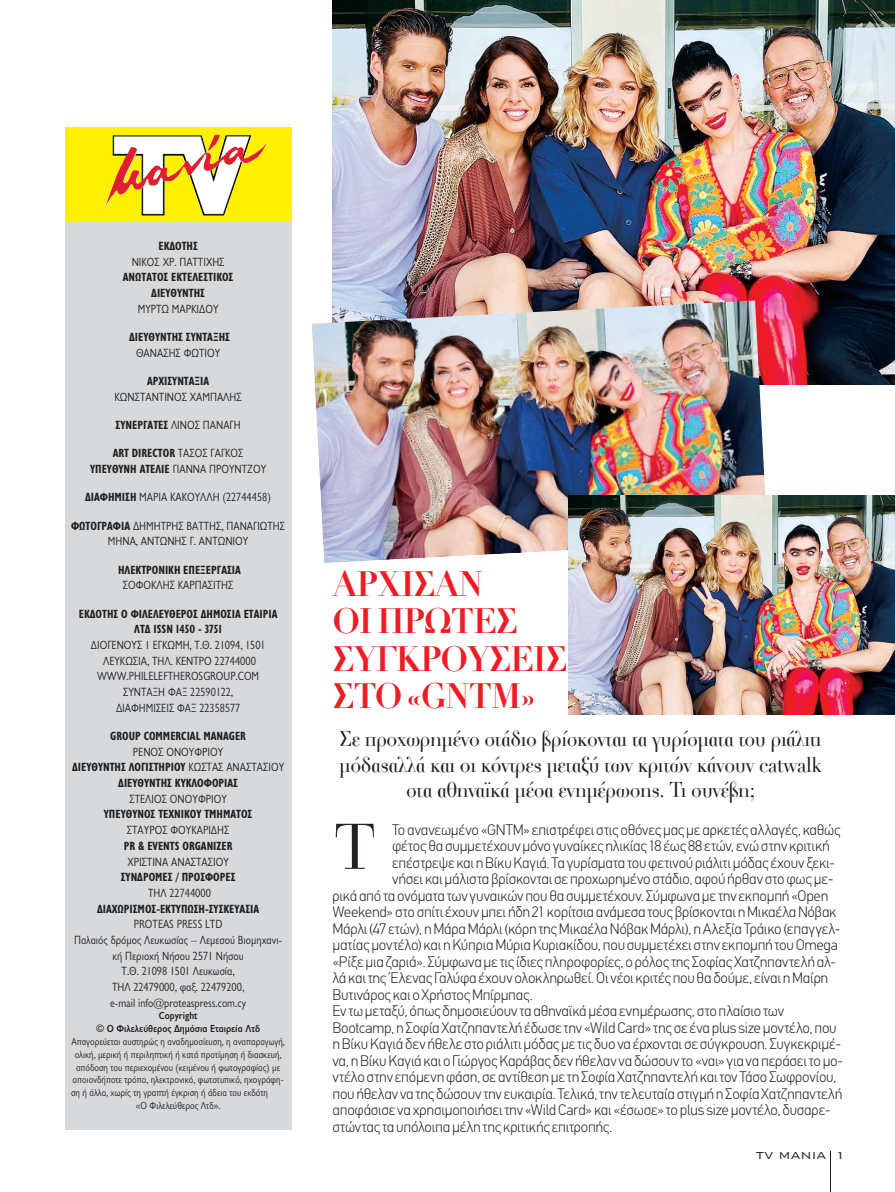
<style>
.page{position:relative;width:895px;height:1192px;background:#fff}
.page>*{position:absolute;margin:0;border:0;box-sizing:border-box;transform-origin:0 0}
.t1{font:64.5px "UB Bonati Medium";color:#231f20;scale:.94 1}
.t2{font:700 34.5px/37.5px "PF Bodoni PF";letter-spacing:-.02em;color:#ee1d23;scale:.94 1}
.t3{font:21px/25.5px "PF Bodoni PF";letter-spacing:-.02em;color:#231f20;text-align:center;scale:.93 1}
.t4{font:300 15px "CF Din";letter-spacing:-.015em;color:#231f20}
.t5{font:300 13.5px "Bank Gothic BT Greek";color:#231f20}
.t6{font:12px/15.6px "Gill Sans Hel Semi Condenced";color:#231f20;text-align:center}
.t7{font:700 12px/15.6px "Gill Sans Hel Condenced";color:#231f20;text-align:center}
.t8{font:10.35px "Gill Sans Hel Semi Condenced";color:#231f20}
.t9{font:700 10.35px "Gill Sans Hel Semi Condenced";letter-spacing:-.005em;color:#231f20}
.s1{font-family:"Gill Sans Hel Semi Condenced";font-weight:400}
.s2{font-family:"Gill Sans Hel Condenced";font-weight:700}
</style>
<div class="page">
<hr style="left:830px;top:1152px;width:1px;height:40px;background:#231f20">
<div style="left:65px;top:221px;width:226px;height:908px;background:#d8d9db"></div>
<div style="left:65px;top:128px;width:226px;height:93px;background:#fff101"></div>
<img style="left:113px;top:135px;width:126px;height:81px">
<img style="left:207px;top:135px;width:58px;height:25px">
<img style="left:332px;top:0;width:563px;height:385px">
<img style="left:312px;top:300px;width:455px;height:263px">
<img style="left:569px;top:496px;width:326px;height:219px">
<p class="t7" style="left:123px;top:240px;width:112px">EΚΔOΤΗΣ<br><span class="s1">ΝΙΚΟΣ ΧΡ. ΠΑΤΤΙΧΗΣ<br></span>ΑΝΩΤΑΤΟΣ ΕΚΤΕΛΕΣΤΙΚΟΣ<br>ΔΙΕΥΘΥΝΤΗΣ<br><span class="s1">ΜΥΡΤΩ ΜΑΡΚΙΔΟΥ</span></p>
<p class="t7" style="left:129px;top:331px;width:102px">ΔΙΕΥΘΥΝΤΗΣ ΣΥΝΤΑΞΗΣ<br><span class="s1">ΘΑΝΑΣΗΣ ΦΩΤΙΟΥ</span></p>
<p class="t6" style="left:114px;top:375px;width:129px"><span class="s2">ΑΡΧΙΣΥΝΤΑΞΙΑ<br></span>ΚΩΝΣΤΑΝΤΙΝΟΣ ΧΑΜΠΑΛΗΣ</p>
<p class="t6" style="left:116px;top:419px;width:127px"><span class="s2">ΣΥΝΕΡΓΑΤΕΣ</span> ΛΙΝΟΣ ΠΑΝΑΓΗ</p>
<p class="t6" style="left:90px;top:447px;width:178px"><span class="s2">ΑRT DIRECTOR</span> TΑΣΟΣ ΓΑΓΚΟΣ<br><span class="s2">ΥΠΕΥΘΥΝH ΑΤΕΛΙΕ</span> ΓΙΑΝΝΑ ΠΡΟΥΝΤΖΟΥ</p>
<p class="t6" style="left:85px;top:491px;width:187px"><span class="s2">ΔΙΑΦΗΜΙΣΗ</span> ΜΑΡΙΑ ΚΑΚΟΥΛΛΗ (22744458)</p>
<p class="t6" style="left:71px;top:519px;width:215px"><span class="s2">ΦΩΤΟΓΡΑΦΙΑ</span> ΔΗΜΗΤΡΗΣ ΒΑΤΤΗΣ, ΠΑΝΑΓΙΩΤΗΣ<br>ΜΗΝΑ, ΑΝΤΩΝΗΣ Γ. ΑΝΤΩΝΙΟΥ</p>
<p class="t7" style="left:118px;top:563px;width:124px">ΗΛΕΚΤΡΟΝΙΚΗ ΕΠΕΞΕΡΓΑΣΙΑ<br><span class="s1">ΣΟΦΟΚΛΗΣ ΚΑΡΠΑΣΙΤΗΣ</span></p>
<p class="t6" style="left:79px;top:607px;width:200px"><span class="s2">ΕΚΔΟΤΗΣ Ο ΦΙΛΕΛΕΥΘΕΡΟΣ ΔΗΜΟΣΙΑ ΕΤΑΙΡΙΑ<br>ΛΤΔ ISSN 1450 - 3751<br></span>ΔΙΟΓΕΝΟΥΣ 1 ΕΓΚΩΜΗ, Τ.Θ. 21094, 1501<br>ΛΕΥΚΩΣΙΑ, ΤΗΛ. ΚΕΝΤΡΟ 22744000<br>WWW.PHILELEFTHEROSGROUP.COM<br>ΣΥΝΤΑΞΗ ΦΑΞ 22590122,<br>ΔΙΑΦΗΜΙΣΕΙΣ ΦΑΞ 22358577</p>
<p class="t6" style="left:72px;top:730px;width:214px"><span class="s2">GROUP COMMERCIAL MANAGER<br></span>ΡΕΝΟΣ ΟΝΟΥΦΡΙΟΥ<br><span class="s2">ΔΙΕΥΘΥΝΤΗΣ ΛΟΓΙΣΤΗΡΙΟΥ</span> ΚΩΣΤΑΣ ΑΝΑΣΤΑΣΙΟΥ<br><span class="s2">ΔΙΕΥΘΥΝΤΗΣ ΚΥΚΛΟΦΟΡΙΑΣ<br></span>ΣΤΕΛΙΟΣ ΟΝΟΥΦΡΙΟΥ<br><span class="s2">ΥΠΕΥΘΥΝΟΣ ΤΕΧΝΙΚΟΥ ΤΜΗΜΑΤΟΣ<br></span>ΣΤΑΥΡΟΣ ΦΟΥΚΑΡΙΔΗΣ<br><span class="s2">PR &amp; EVENTS ORGANIZER<br></span>ΧΡΙΣΤΙΝΑ ΑΝΑΣΤΑΣΙΟΥ<br><span class="s2">ΣΥΝΔΡΟΜΕΣ / ΠΡΟΣΦΟΡΕΣ<br></span>ΤΗΛ 22744000<br><span class="s2">ΔΙΑΧΩΡΙΣΜΟΣ-ΕΚΤΥΠΩΣΗ-ΣΥΣΚΕΥΑΣΙΑ<br></span>PROTEAS PRESS LTD<br>Παλαιός δρόμος Λευκωσίας – Λεμεσού Βιομηχανι&shy;κή Περιοχή Νήσου 2571 Νήσου<br>Τ.Θ. 21098 1501 Λευκωσία,<br>ΤΗΛ 22479000, φαξ. 22479200,<br>e-mail info@proteaspress.com.cy</p>
<p class="t9" style="left:159px;top:1012px;width:40px">Copyright</p>
<p class="t9" style="left:96px;top:1025px;width:166px">© O Φιλελεύθερος Δημόσια Εταιρεία Λτδ</p>
<p class="t8" style="left:71px;top:1038px;width:215px">Απαγορεύεται αυστηρώς η αναδημοσίευση, η αναπαραγωγή,</p>
<p class="t8" style="left:75px;top:1051px;width:208px">ολική, μερική ή περιληπτική ή κατά προτίμηση ή διασκευή,</p>
<p class="t8" style="left:76px;top:1064px;width:206px">απόδοση του περιεχομένου (κειμένου ή φωτογραφίας) με</p>
<p class="t8" style="left:73px;top:1076px;width:213px">οποιονδήποτε τρόπο, ηλεκτρονικό, φωτοτυπικό, ηχογράφη-</p>
<p class="t8" style="left:71px;top:1089px;width:198px">ση ή άλλο, χωρίς τη γραπτή έγκριση ή άδεια του εκδότη</p>
<p class="t8" style="left:136px;top:1102px;width:86px">«Ο Φιλελεύθερος Λτδ».</p>
<p class="t2" style="left:333px;top:565px;width:251px">ΑΡΧΙΣΑΝ<br>ΟΙ ΠΡΩΤΕΣ<br>ΣΥΓΚΡΟΥΣΕΙΣ<br>ΣΤΟ «GNTM»</p>
<p class="t3" style="left:339px;top:727px;width:520px">Σε προχωρημένο στάδιο βρίσκονται τα γυρίσματα του ριάλιτι μόδαςαλλά και οι κόντρες μεταξύ των κριτών κάνουν catwalk στα αθηναϊκά μέσα ενημέρωσης. Τι συνέβη;</p>
<p class="t4" style="left:392px;top:824px;width:450px">Το ανανεωμένο «GNTM» επιστρέφει στις οθόνες μας με αρκετές αλλαγές, καθώς</p>
<p class="t4" style="left:392px;top:840px;width:439px">φέτος θα συμμετέχουν μόνο γυναίκες ηλικίας 18 έως 88 ετών, ενώ στην κριτική</p>
<p class="t4" style="left:392px;top:857px;width:444px">επέστρεψε και η Βίκυ Καγιά. Τα γυρίσματα του φετινού ριάλιτι μόδας έχουν ξεκι-</p>
<p class="t4" style="left:392px;top:873px;width:443px">νήσει και μάλιστα βρίσκονται σε προχωρημένο στάδιο, αφού ήρθαν στο φως με-</p>
<p class="t4" style="left:332px;top:890px;width:497px">ρικά από τα ονόματα των γυναικών που θα συμμετέχουν. Σύμφωνα με την εκπομπή «Οpen</p>
<p class="t4" style="left:332px;top:906px;width:505px">Weekend» στο σπίτι έχουν μπει ήδη 21 κορίτσια ανάμεσα τους βρίσκονται η Μικαέλα Νόβακ</p>
<p class="t4" style="left:332px;top:923px;width:509px">Μάρλι (47 ετών), η Μάρα Μάρλι (κόρη της Μικαέλα Νόβακ Μάρλι), η Αλεξία Τράικο (επαγγελ-</p>
<p class="t4" style="left:332px;top:939px;width:507px">ματίας μοντέλο) και η Κύπρια Μύρια Κυριακίδου, που συμμετέχει στην εκπομπή του Omega</p>
<p class="t4" style="left:332px;top:956px;width:505px">«Ρίξε μια ζαριά». Σύμφωνα με τις ίδιες πληροφορίες, ο ρόλος της Σοφίας Χατζηπαντελή αλ-</p>
<p class="t4" style="left:332px;top:972px;width:497px">λά και της Έλενας Γαλύφα έχουν ολοκληρωθεί. Οι νέοι κριτές που θα δούμε, είναι η Μαίρη</p>
<p class="t4" style="left:332px;top:989px;width:202px">Βυτινάρος και ο Χρήστος Μπίρμπας.</p>
<p class="t4" style="left:332px;top:1005px;width:453px">Εν τω μεταξύ, όπως δημοσιεύουν τα αθηναϊκά μέσα ενημέρωσης, στο πλαίσιο των</p>
<p class="t4" style="left:332px;top:1022px;width:506px">Bootcamp, η Σοφία Χατζηπαντελή έδωσε την «Wild Card» της σε ένα plus size μοντέλο, που</p>
<p class="t4" style="left:332px;top:1038px;width:510px">η Βίκυ Καγιά δεν ήθελε στο ριάλιτι μόδας με τις δυο να έρχονται σε σύγκρουση. Συγκεκριμέ-</p>
<p class="t4" style="left:332px;top:1055px;width:512px">να, η Βίκυ Καγιά και ο Γιώργος Καράβας δεν ήθελαν να δώσουν το «ναι» για να περάσει το μο-</p>
<p class="t4" style="left:332px;top:1071px;width:505px">ντέλο στην επόμενη φάση, σε αντίθεση με τη Σοφία Χατζηπαντελή και τον Τάσο Σωφρονίου,</p>
<p class="t4" style="left:332px;top:1088px;width:511px">που ήθελαν να της δώσουν την ευκαιρία. Τελικά, την τελευταία στιγμή η Σοφία Χατζηπαντελή</p>
<p class="t4" style="left:332px;top:1104px;width:500px">αποφάσισε να χρησιμοποιήσει την «Wild Card» και «έσωσε» το plus size μοντέλο, δυσαρε-</p>
<p class="t4" style="left:332px;top:1121px;width:281px">στώντας τα υπόλοιπα μέλη της κριτικής επιτροπής.</p>
<p class="t1" style="left:332px;top:817px;width:43px">T</p>
<p class="t5" style="left:756px;top:1146px;width:91px">TV MANIA 1</p>
</div>
